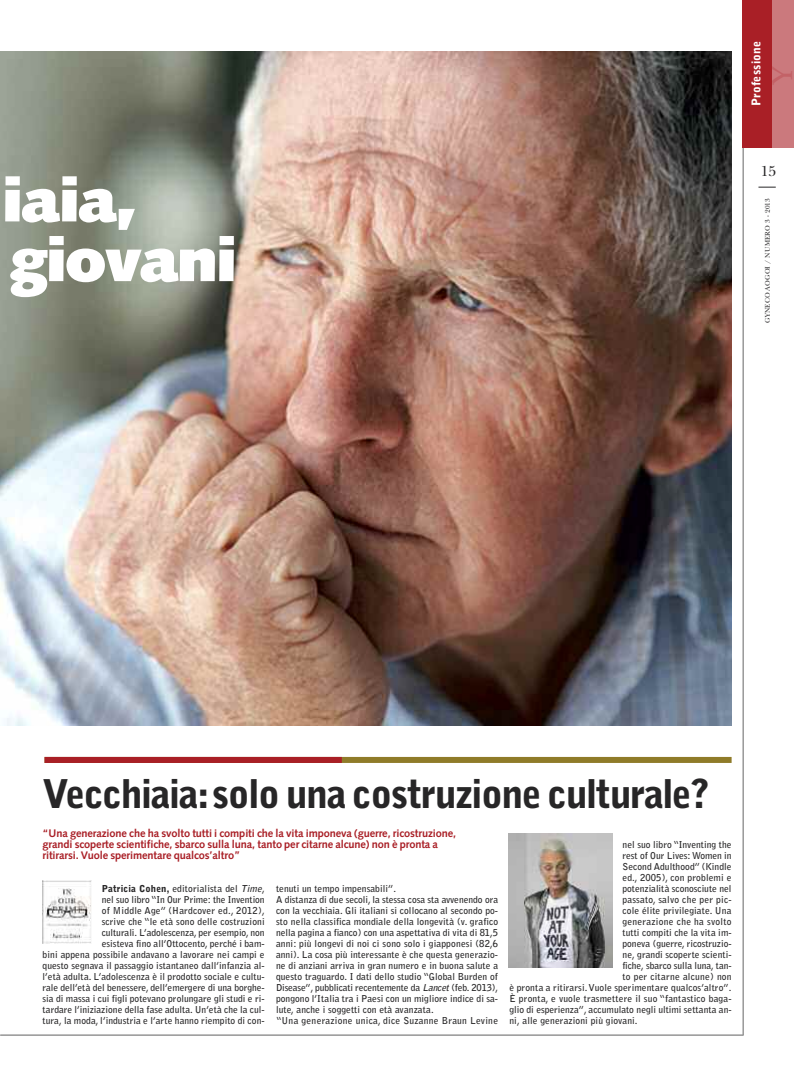
<style>
.page{position:relative;width:794px;height:1078px;background:#fff}
.page>*{position:absolute;margin:0;border:0;box-sizing:border-box;transform-origin:0 0}
.t1{font:900 61.5px/59.7px "Syntax";letter-spacing:-.025em;color:#fff}
.t2{font:900 39.3px "Bell Gothic";letter-spacing:-.035em;color:#272627}
.t3{font:500 28.7px "Palatino";color:#c36267}
.t4{font:15px "New Baskerville";color:#272627}
.t5{font:900 12px "Bell Gothic";letter-spacing:.015em;color:#fff}
.t6{font:700 11px/11px "Syntax";letter-spacing:-.01em;color:#a91f26}
.t7{font:700 9.5px/11px "Bell Gothic Std";letter-spacing:.005em;color:#272627;text-align:right}
.t8{font:700 9.5px "Bell Gothic Std";letter-spacing:.025em;color:#272627}
.t9{font:7px "New Baskerville";letter-spacing:.025em;color:#272627}
.s1{font-weight:900}
.s2{font-style:italic}
</style>
<div class="page">
<svg style="left:758px;top:187px;width:17px;height:1px"></svg>
<hr style="left:743px;top:113px;width:1px;height:921px;background:#939393">
<hr style="left:0;top:1034px;width:743px;height:1px;background:#939393">
<div style="left:771px;top:0;width:23px;height:147px;background:#cb797d"></div>
<div style="left:743px;top:0;width:28px;height:147px;background:#a91f26"></div>
<img style="left:0;top:51px;width:731px;height:674px">
<div style="left:45px;top:756px;width:686px;height:6px;background:#8f7b29"></div>
<div style="left:45px;top:756px;width:297px;height:6px;background:#a91f26"></div>
<img style="left:509px;top:833px;width:103px;height:134px">
<img style="left:43px;top:880px;width:49px;height:63px">
<h1 class="t1" style="left:2px;top:176px;width:236px">iaia, giovani</h1>
<p class="t5" style="left:751px;top:106px;width:67px;rotate:-90deg">Professione</p>
<h3 class="t3" style="left:771px;top:84px;width:21px;rotate:-90deg">Y</h3>
<h3 class="t4" style="left:760px;top:166px;width:17px">15</h3>
<p class="t9" style="left:765px;top:322px;width:126px;rotate:-90deg">GYNECO AOGOI / NUMERO 3 - 2013</p>
<h2 class="t2" style="left:43px;top:778px;width:669px">Vecchiaia:solo una costruzione culturale?</h2>
<p class="t6" style="left:43px;top:828px;width:415px">“Una generazione che ha svolto tutti i compiti che la vita imponeva (guerre, ricostruzione, grandi scoperte scientifiche, sbarco sulla luna, tanto per citarne alcune) non è pronta a ritirarsi. Vuole sperimentare qualcos’altro”</p>
<p class="t7" style="left:622px;top:839px;width:111px">nel suo libro “Inventing the</p>
<p class="t7" style="left:622px;top:850px;width:111px">rest of Our Lives:Women in</p>
<p class="t7" style="left:622px;top:861px;width:111px">Second Adulthood” (Kindle</p>
<p class="t7" style="left:622px;top:872px;width:111px">ed., 2005), con problemi e</p>
<p class="t7" style="left:622px;top:883px;width:111px">potenzialità sconosciute nel</p>
<p class="t7" style="left:622px;top:894px;width:111px">passato, salvo che per pic-</p>
<p class="t7" style="left:622px;top:905px;width:111px">cole élite privilegiate. Una</p>
<p class="t8" style="left:622px;top:917px;width:111px">generazione che ha svolto</p>
<p class="t7" style="left:622px;top:927px;width:111px">tutti compiti che la vita im-</p>
<p class="t7" style="left:622px;top:938px;width:111px">poneva (guerre, ricostruzio-</p>
<p class="t7" style="left:622px;top:949px;width:111px">ne, grandi scoperte scienti-</p>
<p class="t7" style="left:622px;top:960px;width:111px">fiche, sbarco sulla luna, tan-</p>
<p class="t7" style="left:622px;top:971px;width:111px">to per citarne alcune) non</p>
<p class="t7" style="left:509px;top:982px;width:224px">è pronta a ritirarsi.Vuole sperimentare qualcos’altro”.</p>
<p class="t7" style="left:509px;top:993px;width:224px">È pronta, e vuole trasmettere il suo “fantastico baga-</p>
<p class="t7" style="left:509px;top:1004px;width:224px">glio di esperienza”, accumulato negli ultimi settanta an-</p>
<p class="t7" style="left:509px;top:1015px;width:130px">ni, alle generazioni più giovani.</p>
<p class="t7" style="left:43px;top:883px;width:224px"><span class="s1">Patricia Cohen,</span> editorialista del <span class="s2">Time</span>,<br>nel suo libro “In Our Prime: the Invention<br>of Middle Age” (Hardcover ed., 2012),<br>scrive che “le età sono delle costruzioni<br>culturali. L’adolescenza, per esempio, non<br>esisteva fino all’Ottocento, perché i bam-<br>bini appena possibile andavano a lavorare nei campi e questo segnava il passaggio istantaneo dall’infanzia al&shy;l’età adulta. L’adolescenza è il prodotto sociale e cultu&shy;rale dell’età del benessere, dell’emergere di una borghe&shy;sia di massa i cui figli potevano prolungare gli studi e ri&shy;tardare l’iniziazione della fase adulta. Un’età che la cul&shy;tura, la moda, l’industria e l’arte hanno riempito di con-</p>
<p class="t7" style="left:276px;top:883px;width:224px;text-align:left">tenuti un tempo impensabili”.<br>A distanza di due secoli, la stessa cosa sta avvenendo ora con la vecchiaia. Gli italiani si collocano al secondo po&shy;sto nella classifica mondiale della longevità (v. grafico nella pagina a fianco) con una aspettativa di vita di 81,5 anni: più longevi di noi ci sono solo i giapponesi (82,6 anni). La cosa più interessante è che questa generazio&shy;ne di anziani arriva in gran numero e in buona salute a questo traguardo. I dati dello studio “Global Burden of Disease”, pubblicati recentemente da <span class="s2">Lancet</span>(feb. 2013), pongono l’Italia tra i Paesi con un migliore indice di sa&shy;lute, anche i soggetti con età avanzata.<br>“Una generazione unica, dice Suzanne Braun Levine</p>
</div>
